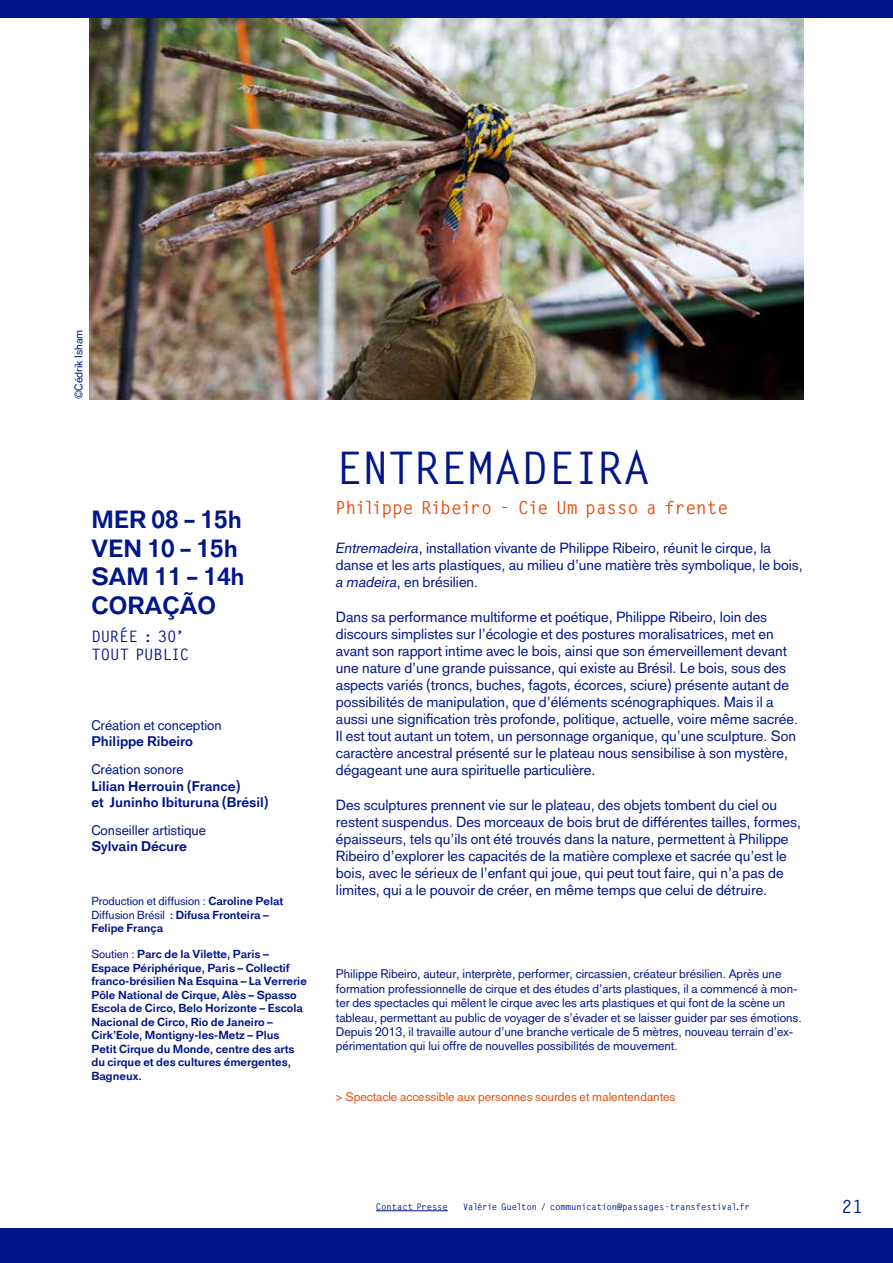
<style>
.page{position:relative;width:893px;height:1263px;background:#fff}
.page>*{position:absolute;margin:0;border:0;box-sizing:border-box;transform-origin:0 0}
.t1{font:700 45px "Lettervinc";color:#001689}
.t2{font:700 24px/28.8px "Classic Sans";letter-spacing:.01em;color:#001689}
.t3{font:700 18px "Lettervinc";color:#e84e0f}
.t4{font:700 18px "Lettervinc";color:#001689}
.t5{font:700 15.75px/18.9px "Lettervinc";color:#001689}
.t6{font:14.25px/17.1px "Classic Sans";color:#001689}
.t7{font:700 13.5px/16.2px "Classic Sans";color:#001689}
.t8{font:13.5px "Classic Sans";color:#001689}
.t9{font:12px/14.4px "Classic Sans";color:#001689}
.t10{font:12px "Classic Sans";color:#e84e0f}
.t11{font:700 11.25px/13.5px "Classic Sans";color:#001689}
.t12{font:10.8px "Classic Sans";color:#001689}
.t13{font:700 9px "Lettervinc";letter-spacing:-.005em;color:#001689}
.s1{font-weight:400}
.s2{font-style:italic}
</style>
<div class="page">
<img style="left:89px;top:17px;width:715px;height:383px">
<div style="left:0;top:1229px;width:893px;height:34px;background:#001689"></div>
<div style="left:0;top:0;width:893px;height:17px;background:#001689"></div>
<hr style="left:376px;top:1210px;width:72px;height:1px;background:#001689">
<p class="t12" style="left:71px;top:399px;width:71px;rotate:-90deg">©Cédrik Isham</p>
<h2 class="t2" style="left:92px;top:505px;width:155px">MER 08 — 15h<br>VEN 10 — 15h<br>SAM 11 — 14h<br>CORAÇÃO</h2>
<p class="t5" style="left:91px;top:626px;width:99px">DURÉE : 30’<br>TOUT PUBLIC</p>
<p class="t8" style="left:91px;top:716px;width:132px">Création et conception</p>
<p class="t7" style="left:91px;top:733px;width:103px">Philippe Ribeiro</p>
<p class="t8" style="left:91px;top:760px;width:94px">Création sonore</p>
<p class="t7" style="left:91px;top:778px;width:179px">Lilian Herrouin (France)<br>et Juninho Ibituruna (Brésil)</p>
<p class="t8" style="left:91px;top:821px;width:116px">Conseiller artistique</p>
<p class="t7" style="left:91px;top:838px;width:97px">Sylvain Décure</p>
<p class="t11" style="left:91px;top:895px;width:193px"><span class="s1">Production et diffusion :</span> Caroline Pelat<br><span class="s1">Diffusion Brésil</span> : Difusa Fronteira –<br>Felipe França</p>
<p class="t11" style="left:91px;top:947px;width:217px"><span class="s1">Soutien :</span> Parc de la Vilette, Paris – Espace Périphérique, Paris – Collectif franco-brésilien Na Esquina – La Verrerie Pôle National de Cirque, Alès – Spasso Escola de Circo, Belo Horizonte – Escola Nacional de Circo, Rio de Janeiro – Cirk’Eole, Montigny-les-Metz – Plus Petit Cirque du Monde, centre des arts du cirque et des cultures émergentes, Bagneux.</p>
<h1 class="t1" style="left:336px;top:438px;width:316px">ENTREMADEIRA</h1>
<p class="t3" style="left:336px;top:496px;width:394px">Philippe Ribeiro - Cie Um passo a frente</p>
<p class="t6" style="left:336px;top:539px;width:468px"><span class="s2">Entremadeira</span>, installation vivante de Philippe Ribeiro, réunit le cirque, la danse et les arts plastiques, au milieu d’une matière très symbolique, le bois, <span class="s2">a madeira</span>, en brésilien.</p>
<p class="t6" style="left:336px;top:608px;width:464px">Dans sa performance multiforme et poétique, Philippe Ribeiro, loin des discours simplistes sur l’écologie et des postures moralisatrices, met en avant son rapport intime avec le bois, ainsi que son émerveillement devant une nature d’une grande puissance, qui existe au Brésil. Le bois, sous des aspects variés (troncs, buches, fagots, écorces, sciure) présente autant de possibilités de manipulation, que d’éléments scénographiques. Mais il a aussi une signification très profonde, politique, actuelle, voire même sacrée.<br>Il est tout autant un totem, un personnage organique, qu’une sculpture. Son caractère ancestral présenté sur le plateau nous sensibilise à son mystère, dégageant une aura spirituelle particulière.</p>
<p class="t6" style="left:336px;top:796px;width:467px">Des sculptures prennent vie sur le plateau, des objets tombent du ciel ou restent suspendus. Des morceaux de bois brut de différentes tailles, formes, épaisseurs, tels qu’ils ont été trouvés dans la nature, permettent à Philippe Ribeiro d’explorer les capacités de la matière complexe et sacrée qu’est le bois, avec le sérieux de l’enfant qui joue, qui peut tout faire, qui n’a pas de limites, qui a le pouvoir de créer, en même temps que celui de détruire.</p>
<p class="t9" style="left:336px;top:967px;width:467px">Philippe Ribeiro, auteur, interprète, performer, circassien, créateur brésilien. Après une formation professionnelle de cirque et des études d’arts plastiques, il a commencé à mon&shy;ter des spectacles qui mêlent le cirque avec les arts plastiques et qui font de la scène un tableau, permettant au public de voyager de s’évader et se laisser guider par ses émotions.<br>Depuis 2013, il travaille autour d’une branche verticale de 5 mètres, nouveau terrain d’ex&shy;périmentation qui lui offre de nouvelles possibilités de mouvement.</p>
<p class="t10" style="left:336px;top:1088px;width:341px">&gt; Spectacle accessible aux personnes sourdes et malentendantes</p>
<p class="t13" style="left:376px;top:1201px;width:73px">Contact Presse</p>
<p class="t13" style="left:463px;top:1201px;width:288px">Valérie Guelton / communication@passages-transfestival.fr</p>
<p class="t4" style="left:842px;top:1194px;width:23px">21</p>
</div>
